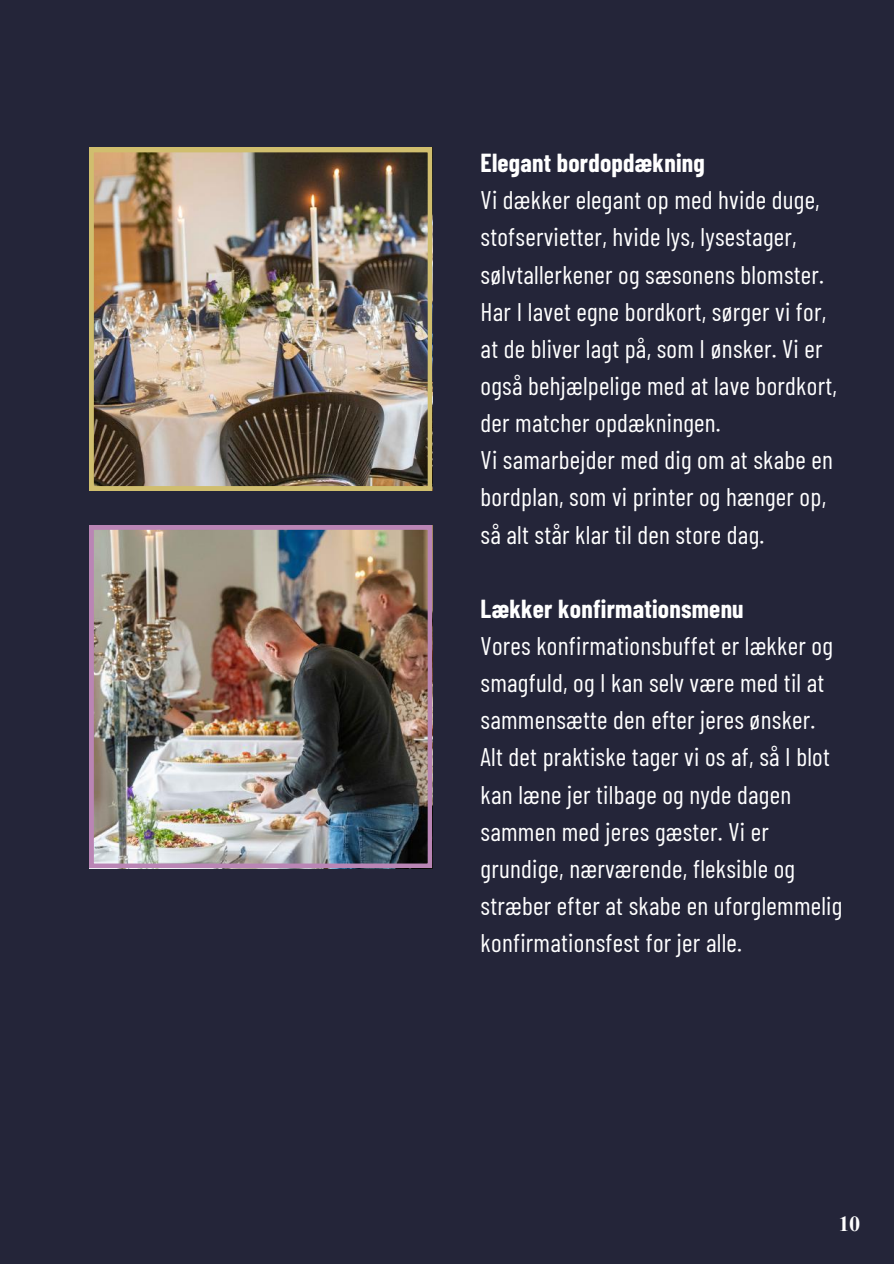
<style>
.page{position:relative;width:894px;height:1264px;background:#fff}
.page>*{position:absolute;margin:0;border:0;box-sizing:border-box;transform-origin:0 0}
.t1{font:25.5px/37.2px "Barlow Condensed";letter-spacing:.01em;color:#fff}
.t2{font:700 25.5px "Barlow Condensed";letter-spacing:.01em;color:#fff}
.t3{font:700 21px "Times NRMT Pro";color:#fff}
</style>
<div class="page">
<div style="left:0;top:0;width:893px;height:1263px;background:#242539"></div>
<img style="left:89px;top:148px;width:342px;height:342px">
<img style="left:89px;top:525px;width:342px;height:342px">
<p class="t2" style="left:480px;top:147px;width:225px">Elegant bordopdækning</p>
<p class="t1" style="left:480px;top:180px;width:358px">Vi dækker elegant op med hvide duge, stofservietter, hvide lys, lysestager, sølvtallerkener og sæsonens blomster.<br>Har I lavet egne bordkort, sørger vi for, at de bliver lagt på, som I ønsker. Vi er også behjælpelige med at lave bordkort, der matcher opdækningen.<br>Vi samarbejder med dig om at skabe en bordplan, som vi printer og hænger op, så alt står klar til den store dag.</p>
<p class="t2" style="left:480px;top:592px;width:264px">Lækker konfirmationsmenu</p>
<p class="t1" style="left:480px;top:626px;width:363px">Vores konfirmationsbuffet er lækker og smagfuld, og I kan selv være med til at sammensætte den efter jeres ønsker.<br>Alt det praktiske tager vi os af, så I blot kan læne jer tilbage og nyde dagen sammen med jeres gæster. Vi er grundige, nærværende, fleksible og stræber efter at skabe en uforglemmelig konfirmationsfest for jer alle.</p>
<p class="t3" style="left:838px;top:1215px;width:22px">10</p>
</div>
